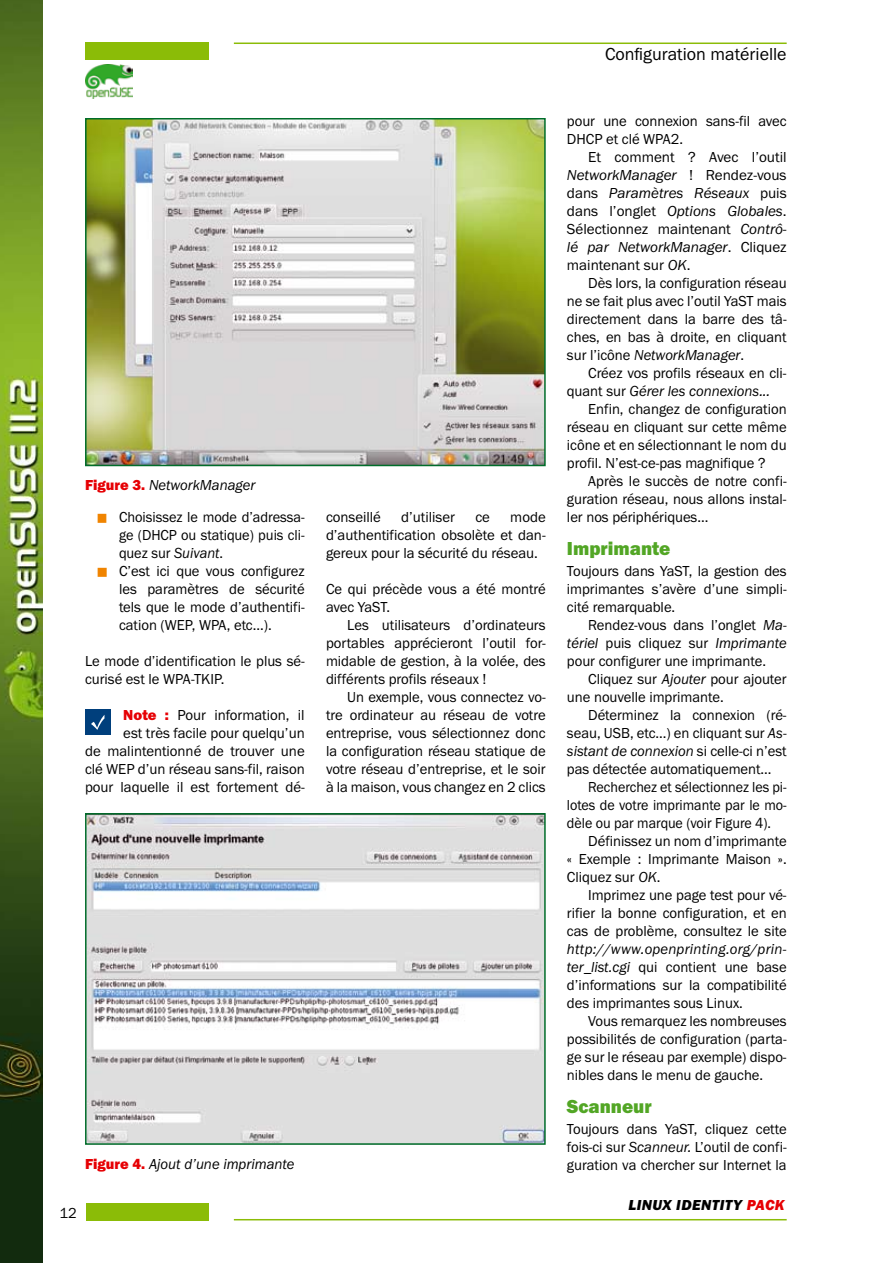
<style>
.page{position:relative;width:893px;height:1263px;background:#fff}
.page>*{position:absolute;margin:0;border:0;box-sizing:border-box;transform-origin:0 0}
.t1{font:19.5px "Franklin Got URWTCE Hea";color:#52a625}
.t2{font:18px "Franklin Got URWTCE Boo";color:#000}
.t3{font:15px/18px "Franklin Got URWTCE Boo";color:#000;text-align:justify}
.t4{font:15px/18px "Franklin Got URWTCE Boo Ita";color:#000;text-align:justify}
.t5{font:15px/18px "Franklin Got URWTCE Boo";color:#000;scale:.96 1}
.t6{font:15px "Franklin Got URWTCE Boo";color:#000;scale:.94 1}
.t7{font:15px "Franklin Got URWTCE Hea Ita";letter-spacing:.03em;color:#000}
.s1{font-family:"Franklin Got URWTCE Hea";color:#e60004}
.s2{font-family:"Franklin Got URWTCE Boo Ita"}
.s3{font-family:"Franklin Got URWTCE Boo"}
.s4{color:#e60004}
</style>
<div class="page">
<svg style="left:42px;top:0;width:1px;height:1263px"></svg>
<img style="left:0;top:0;width:42px;height:1263px">
<div style="left:85px;top:43px;width:123px;height:17px;background:#8bbc07"></div>
<hr style="left:234px;top:43px;width:553px;height:1px;background:#8bbc07">
<div style="left:85px;top:1203px;width:123px;height:17px;background:#8bbc07"></div>
<hr style="left:234px;top:1219px;width:553px;height:1px;background:#8bbc07">
<img style="left:85px;top:64px;width:47px;height:34px">
<div style="left:85px;top:709px;width:26px;height:26px;background:#003f7c"></div>
<svg style="left:91px;top:715px;width:14px;height:15px"></svg>
<img style="left:88px;top:816px;width:455px;height:326px">
<div style="left:85px;top:813px;width:461px;height:332px;border:2px solid #006d2a"></div>
<img style="left:88px;top:121px;width:455px;height:342px">
<div style="left:85px;top:118px;width:461px;height:348px;border:2px solid #006d2a"></div>
<p class="t2" style="left:605px;top:44px;width:183px">Configuration matérielle</p>
<p class="t4" style="left:85px;top:476px;width:172px"><span class="s1">Figure 3.</span> NetworkManager</p>
<p class="t5" style="left:119px;top:508px;width:195px">Choisissez le mode d’adressa&shy;ge (DHCP ou statique) puis cli&shy;quez sur <span class="s2">Suivant</span>.<br>C’est ici que vous configurez les paramètres de sécurité tels que le mode d’authentifi&shy;cation (WEP, WPA, etc...).</p>
<p class="t3" style="left:85px;top:652px;width:221px">Le mode d’identification le plus sé&shy;curisé est le WPA-TKIP.</p>
<p class="t3" style="left:85px;top:706px;width:221px;text-align:right"><span class="s1">Note :</span> Pour information, il<br>est très facile pour quelqu’un<br>de malintentionné de trouver une clé WEP d’un réseau sans-fil, raison pour laquelle il est fortement dé-</p>
<p class="t3" style="left:326px;top:508px;width:57px">conseillé</p>
<p class="t3" style="left:401px;top:508px;width:55px">d’utiliser</p>
<p class="t3" style="left:475px;top:508px;width:16px">ce</p>
<p class="t3" style="left:326px;top:508px;width:221px;text-indent:184px">mode d’authentification obsolète et dan&shy;gereux pour la sécurité du réseau.</p>
<p class="t3" style="left:326px;top:580px;width:221px">Ce qui précède vous a été montré avec YaST.</p>
<p class="t3" style="left:326px;top:616px;width:221px;text-indent:21px">Les utilisateurs d’ordinateurs portables apprécieront l’outil for&shy;midable de gestion, à la volée, des différents profils réseaux !</p>
<p class="t3" style="left:326px;top:688px;width:221px;text-indent:21px">Un exemple, vous connectez vo&shy;tre ordinateur au réseau de votre entreprise, vous sélectionnez donc la configuration réseau statique de votre réseau d’entreprise, et le soir à la maison, vous changez en 2 clics</p>
<p class="t3" style="left:567px;top:112px;width:221px">pour une connexion sans-fil avec<br>DHCP et clé WPA2.</p>
<p class="t3" style="left:588px;top:148px;width:200px">Et comment ? Avec l’outil</p>
<p class="t4" style="left:567px;top:166px;width:221px">NetworkManager <span class="s3">! Rendez-vous dans</span> Paramètres Réseaux <span class="s3">puis dans l’onglet</span> Options Globales<span class="s3">.</span></p>
<p class="t3" style="left:567px;top:220px;width:221px">Sélectionnez maintenant <span class="s2">Contrô-</span></p>
<p class="t4" style="left:567px;top:238px;width:221px">lé par NetworkManager<span class="s3">. Cliquez</span></p>
<p class="t3" style="left:567px;top:256px;width:125px">maintenant sur <span class="s2">OK</span>.</p>
<p class="t3" style="left:588px;top:274px;width:200px">Dès lors, la configuration réseau</p>
<p class="t3" style="left:567px;top:292px;width:221px">ne se fait plus avec l’outil YaST mais</p>
<p class="t3" style="left:567px;top:310px;width:221px">directement dans la barre des tâ-</p>
<p class="t3" style="left:567px;top:328px;width:221px">ches, en bas à droite, en cliquant</p>
<p class="t4" style="left:567px;top:346px;width:179px"><span class="s3">sur l’icône</span> NetworkManager<span class="s3">.</span></p>
<p class="t3" style="left:588px;top:364px;width:200px">Créez vos profils réseaux en cli-</p>
<p class="t4" style="left:567px;top:382px;width:205px"><span class="s3">quant sur</span> Gérer les connexions...</p>
<p class="t3" style="left:567px;top:400px;width:221px;text-indent:21px">Enfin, changez de configuration réseau en cliquant sur cette même icône et en sélectionnant le nom du profil. N’est-ce-pas magnifique ?</p>
<p class="t3" style="left:567px;top:472px;width:221px;text-indent:21px">Après le succès de notre confi&shy;guration réseau, nous allons instal&shy;ler nos périphériques...</p>
<h1 class="t1" style="left:567px;top:537px;width:105px">Imprimante</h1>
<p class="t3" style="left:567px;top:562px;width:221px">Toujours dans YaST, la gestion des imprimantes s’avère d’une simpli&shy;cité remarquable.</p>
<p class="t3" style="left:588px;top:616px;width:200px">Rendez-vous dans l’onglet <span class="s2">Ma-</span></p>
<p class="t4" style="left:567px;top:634px;width:221px">tériel <span class="s3">puis cliquez sur</span> Imprimante</p>
<p class="t3" style="left:567px;top:652px;width:201px">pour configurer une imprimante.</p>
<p class="t3" style="left:588px;top:670px;width:200px">Cliquez sur <span class="s2">Ajouter</span> pour ajouter</p>
<p class="t3" style="left:567px;top:688px;width:158px">une nouvelle imprimante.</p>
<p class="t3" style="left:588px;top:706px;width:200px">Déterminez la connexion (ré-</p>
<p class="t3" style="left:567px;top:724px;width:221px">seau, USB, etc...) en cliquant sur <span class="s2">As-</span></p>
<p class="t4" style="left:567px;top:742px;width:221px">sistant de connexion <span class="s3">si celle-ci n’est</span></p>
<p class="t3" style="left:567px;top:760px;width:206px">pas détectée automatiquement...</p>
<p class="t6" style="left:588px;top:779px;width:213px">Recherchez et sélectionnez les pi-</p>
<p class="t6" style="left:567px;top:797px;width:235px">lotes de votre imprimante par le mo-</p>
<p class="t6" style="left:567px;top:815px;width:219px">dèle ou par marque (voir Figure 4).</p>
<p class="t3" style="left:588px;top:832px;width:200px">Définissez un nom d’imprimante</p>
<p class="t3" style="left:567px;top:850px;width:221px">« Exemple : Imprimante Maison ».</p>
<p class="t3" style="left:567px;top:868px;width:95px">Cliquez sur <span class="s2">OK</span>.</p>
<p class="t3" style="left:588px;top:886px;width:200px">Imprimez une page test pour vé-</p>
<p class="t3" style="left:567px;top:904px;width:221px">rifier la bonne configuration, et en</p>
<p class="t3" style="left:567px;top:922px;width:221px">cas de problème, consultez le site</p>
<p class="t4" style="left:567px;top:940px;width:221px">http://www.openprinting.org/prin-</p>
<p class="t3" style="left:567px;top:958px;width:221px"><span class="s2">ter_list.cgi</span> qui contient une base d’informations sur la compatibilité des imprimantes sous Linux.</p>
<p class="t3" style="left:567px;top:1012px;width:221px;text-indent:21px">Vous remarquez les nombreuses possibilités de configuration (parta&shy;ge sur le réseau par exemple) dispo&shy;nibles dans le menu de gauche.</p>
<h1 class="t1" style="left:567px;top:1095px;width:86px">Scanneur</h1>
<p class="t3" style="left:567px;top:1120px;width:221px">Toujours dans YaST, cliquez cette fois-ci sur <span class="s2">Scanneur.</span> L’outil de confi-</p>
<p class="t4" style="left:85px;top:1155px;width:211px"><span class="s1">Figure 4.</span> Ajout d’une imprimante</p>
<p class="t3" style="left:567px;top:1156px;width:221px">guration va chercher sur Internet la</p>
<p class="t3" style="left:59px;top:1204px;width:19px">12</p>
<p class="t7" style="left:628px;top:1196px;width:158px">LINUX IDENTITY <span class="s4">PACK</span></p>
</div>
